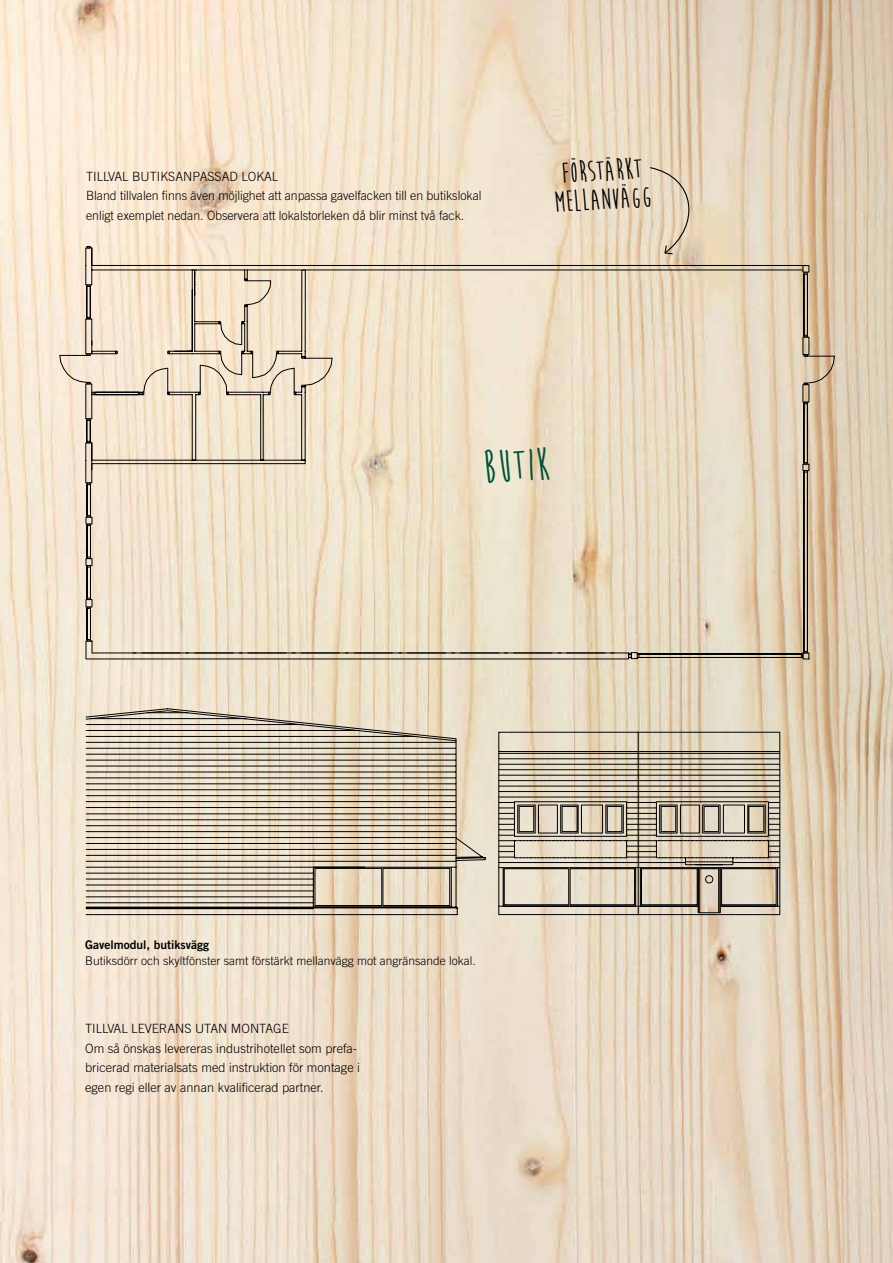
<style>
.page{position:relative;width:893px;height:1263px;background:#fff}
.page>*{position:absolute;margin:0;border:0;box-sizing:border-box;transform-origin:0 0}
.t1{font:700 45.9px "Moon Flower";color:#00513a}
.t2{font:700 30px/28.5px "Moon Flower";color:#000}
.t3{font:300 12.75px/19.5px "Trade Gothic";color:#000}
.t4{font:300 12px "Trade Gothic";color:#000}
.t5{font:12px "Trade Gothic Bold Two";color:#000}
</style>
<div class="page">
<img style="left:0;top:0;width:893px;height:1263px">
<svg style="left:498px;top:732px;width:283px;height:183px"></svg>
<svg style="left:498px;top:753px;width:282px;height:160px"></svg>
<svg style="left:93px;top:247px;width:714px;height:18px"></svg>
<svg style="left:59px;top:246px;width:34px;height:197px"></svg>
<svg style="left:85px;top:265px;width:724px;height:394px"></svg>
<svg style="left:91px;top:269px;width:744px;height:389px"></svg>
<svg style="left:631px;top:652px;width:9px;height:7px"></svg>
<svg style="left:458px;top:837px;width:28px;height:24px"></svg>
<svg style="left:85px;top:708px;width:373px;height:207px"></svg>
<svg style="left:85px;top:710px;width:372px;height:31px"></svg>
<div style="left:315px;top:868px;width:67px;height:38px;border:1px solid #000"></div>
<svg style="left:649px;top:166px;width:52px;height:89px"></svg>
<div style="left:705px;top:875px;width:8px;height:8px;border:1px solid #000;border-radius:50%"></div>
<p class="t3" style="left:86px;top:166px;width:397px">TILLVAL BUTIKSANPASSAD LOKAL<br>Bland tillvalen finns även möjlighet att anpassa gavelfacken till en butikslokal enligt exemplet nedan. Observera att lokalstorleken då blir minst två fack.</p>
<h2 class="t2" style="left:552px;top:160px;width:100px;rotate:-3deg">förstärkt mellanvägg</h2>
<h1 class="t1" style="left:482px;top:444px;width:68px;rotate:-3deg">butik</h1>
<p class="t5" style="left:85px;top:937px;width:125px">Gavelmodul, butiksvägg</p>
<p class="t4" style="left:85px;top:954px;width:392px">Butiksdörr och skyltfönster samt förstärkt mellanvägg mot angränsande lokal.</p>
<p class="t3" style="left:85px;top:1019px;width:276px">TILLVAL LEVERANS UTAN MONTAGE<br>Om så önskas levereras industrihotellet som prefa&shy;bricerad materialsats med instruktion för montage i egen regi eller av annan kvalificerad partner.</p>
</div>
